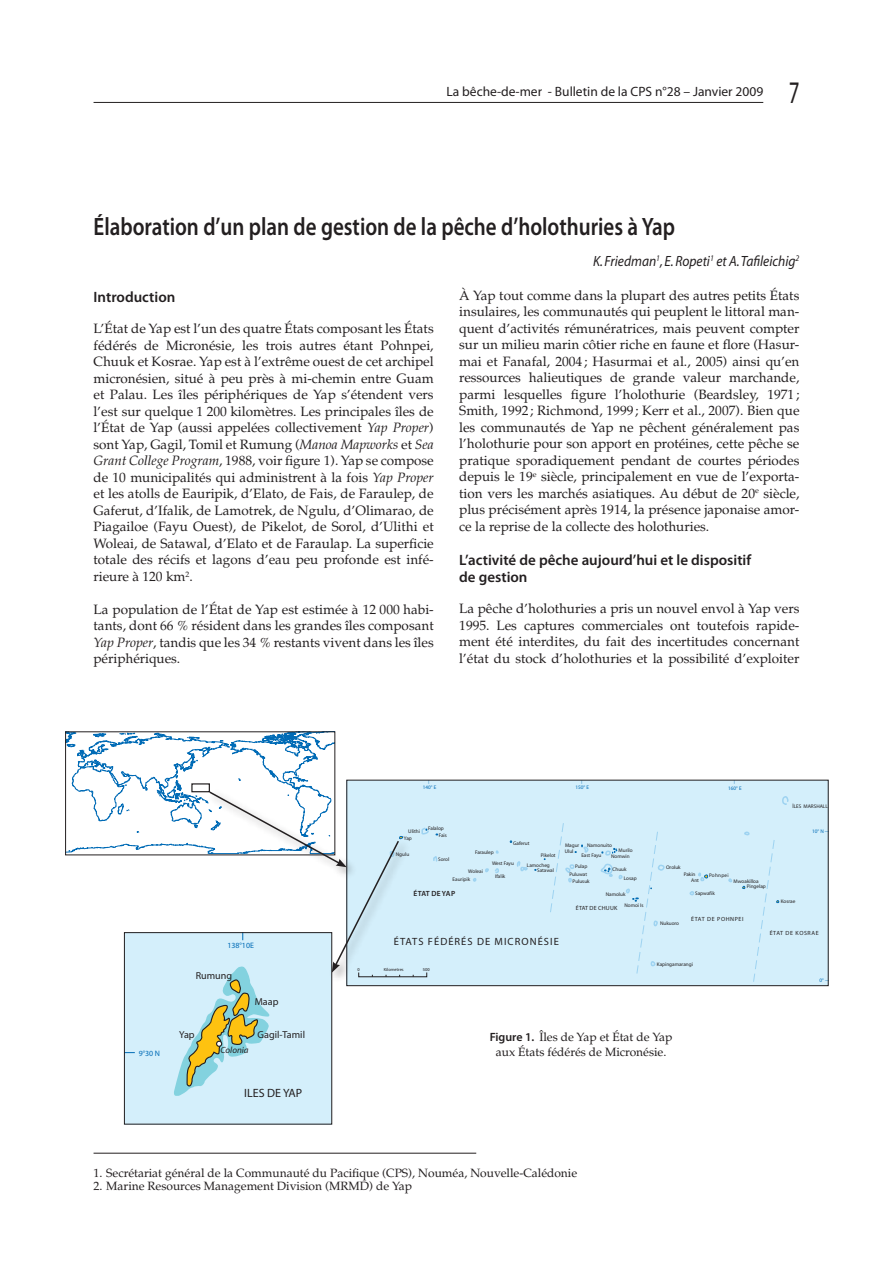
<style>
.page{position:relative;width:893px;height:1263px;background:#fff}
.page>*{position:absolute;margin:0;border:0;box-sizing:border-box;transform-origin:0 0}
.t1{font:31.5px "Myriad";color:#231f20;scale:.67 1}
.t2{font:600 25.2px "Myriad Pro";color:#231f20;scale:.83 1}
.t3{font:600 15px/16.5px "Myriad Pro";color:#231f20}
.t4{font:italic 14.85px "Myriad";color:#231f20;scale:.91 1}
.t5{font:13.5px/16.5px "Palatino";color:#231f20;text-align:justify}
.t6{font:13.5px "Myriad";color:#231f20}
.t7{font:12px/14.2px "Palatino";color:#231f20;text-align:center}
.t8{font:12px "Myriad";color:#231f20}
.t9{font:10.5px "Myriad";letter-spacing:.1em;color:#231f20}
.t10{font:10.2px "Myriad";color:#231f20}
.t11{font:italic 9px "Myriad";color:#231f20}
.t12{font:7.8px "Myriad";color:#006bb6}
.t13{font:600 7.5px "Myriad Pro";letter-spacing:.005em;color:#231f20}
.t14{font:6px "Myriad";letter-spacing:.1em;color:#231f20}
.t15{font:6px "Myriad";letter-spacing:.04em;color:#231f20}
.t16{font:5.25px/5.6px "Myriad";color:#231f20}
.t17{font:5.25px "Myriad";color:#006bb6}
.t18{font:5.25px "Myriad";letter-spacing:.04em;color:#231f20}
.t19{font:4.5px "Myriad";color:#231f20}
.s1{font-style:italic}
.s2{font-family:"Myriad Pro";font-weight:600}
</style>
<div class="page">
<hr style="left:94px;top:102px;width:669px;height:1px;background:#231f20">
<hr style="left:94px;top:1153px;width:382px;height:1px;background:#231f20">
<div style="left:403px;top:782px;width:424px;height:202px;background:#d4effb"></div>
<svg style="left:781px;top:795px;width:8px;height:10px"></svg>
<svg style="left:697px;top:871px;width:11px;height:12px"></svg>
<svg style="left:689px;top:890px;width:5px;height:6px"></svg>
<svg style="left:728px;top:877px;width:6px;height:5px"></svg>
<svg style="left:495px;top:849px;width:3px;height:4px"></svg>
<svg style="left:516px;top:861px;width:12px;height:12px"></svg>
<svg style="left:484px;top:867px;width:16px;height:7px"></svg>
<svg style="left:473px;top:878px;width:4px;height:4px"></svg>
<svg style="left:432px;top:854px;width:6px;height:8px"></svg>
<svg style="left:421px;top:827px;width:8px;height:8px"></svg>
<div style="left:359px;top:972px;width:68px;height:5px;border:1px solid #231f20"></div>
<div style="left:544px;top:822px;width:45px;height:95px;background:#d4effb"></div>
<div style="left:600px;top:831px;width:66px;height:143px;background:#d4effb"></div>
<div style="left:742px;top:831px;width:37px;height:152px;background:#d4effb"></div>
<div style="left:346px;top:780px;width:483px;height:206px;border:1px solid #231f20"></div>
<div style="left:327px;top:838px;width:84px;height:147px;background:#d4effb"></div>
<svg style="left:66px;top:732px;width:337px;height:392px"></svg>
<p class="t6" style="left:447px;top:84px;width:318px">La bêche-de-mer - Bulletin de la CPS n°28 – Janvier 2009</p>
<h1 class="t1" style="left:789px;top:77px;width:18px">7</h1>
<h2 class="t2" style="left:94px;top:210px;width:702px">Élaboration d’un plan de gestion de la pêche d’holothuries à Yap</h2>
<p class="t4" style="left:593px;top:254px;width:228px">K. Friedman<sup>1</sup>, E. Ropeti<sup>1</sup> et A. Tafileichig<sup>2</sup></p>
<p class="t3" style="left:94px;top:288px;width:83px">Introduction</p>
<p class="t5" style="left:94px;top:321px;width:342px">L’État de Yap est l’un des quatre États composant les États fédérés de Micronésie, les trois autres étant Pohnpei, Chuuk et Kosrae. Yap est à l’extrême ouest de cet archipel micronésien, situé à peu près à mi-chemin entre Guam et Palau. Les îles périphériques de Yap s’étendent vers l’est sur quelque 1 200 kilomètres. Les principales îles de l’État de Yap (aussi appelées collectivement <span class="s1">Yap Proper</span>) sont Yap, Gagil, Tomil et Rumung (<span class="s1">Manoa Mapworks</span> et <span class="s1">Sea Grant College Program</span>, 1988, voir figure 1). Yap se compose de 10 municipalités qui administrent à la fois <span class="s1">Yap Proper </span>et les atolls de Eauripik, d’Elato, de Fais, de Faraulep, de Gaferut, d’Ifalik, de Lamotrek, de Ngulu, d’Olimarao, de Piagailoe (Fayu Ouest), de Pikelot, de Sorol, d’Ulithi et Woleai, de Satawal, d’Elato et de Faraulap. La superficie totale des récifs et lagons d’eau peu profonde est infé&shy;rieure à 120 km<sup>2</sup>.</p>
<p class="t5" style="left:94px;top:601px;width:342px">La population de l’État de Yap est estimée à 12 000 habi&shy;tants, dont 66 % résident dans les grandes îles composant <span class="s1">Yap Proper</span>, tandis que les 34 % restants vivent dans les îles périphériques.</p>
<p class="t5" style="left:459px;top:287px;width:342px">À Yap tout comme dans la plupart des autres petits États insulaires, les communautés qui peuplent le littoral man&shy;quent d’activités rémunératrices, mais peuvent compter sur un milieu marin côtier riche en faune et flore (Hasur&shy;mai et Fanafal, 2004; Hasurmai et al., 2005) ainsi qu’en ressources halieutiques de grande valeur marchande, parmi lesquelles figure l’holothurie (Beardsley, 1971 ; Smith, 1992 ; Richmond, 1999; Kerr et al., 2007). Bien que les communautés de Yap ne pêchent généralement pas l’holothurie pour son apport en protéines, cette pêche se pratique sporadiquement pendant de courtes périodes depuis le 19<sup>e</sup> siècle, principalement en vue de l’exporta&shy;tion vers les marchés asiatiques. Au début de 20<sup>e</sup> siècle, plus précisément après 1914, la présence japonaise amor&shy;ce la reprise de la collecte des holothuries.</p>
<p class="t3" style="left:459px;top:551px;width:294px">L’activité de pêche aujourd’hui et le dispositif de gestion</p>
<p class="t5" style="left:459px;top:600px;width:342px">La pêche d’holothuries a pris un nouvel envol à Yap vers 1995. Les captures commerciales ont toutefois rapide&shy;ment été interdites, du fait des incertitudes concernant l’état du stock d’holothuries et la possibilité d’exploiter</p>
<p class="t12" style="left:139px;top:1049px;width:23px">9°30 N</p>
<p class="t12" style="left:227px;top:941px;width:28px">138°10E</p>
<p class="t10" style="left:196px;top:970px;width:38px">Rumung</p>
<p class="t10" style="left:179px;top:1029px;width:17px">Yap</p>
<p class="t10" style="left:255px;top:997px;width:25px">Maap</p>
<p class="t10" style="left:258px;top:1029px;width:49px">Gagil-Tamil</p>
<p class="t11" style="left:221px;top:1046px;width:29px">Colonia</p>
<p class="t8" style="left:244px;top:1087px;width:59px">ILES DE YAP</p>
<p class="t17" style="left:426px;top:784px;width:7px;rotate:-90deg">—</p>
<p class="t17" style="left:579px;top:784px;width:7px;rotate:-90deg">—</p>
<p class="t17" style="left:731px;top:784px;width:7px;rotate:-90deg">—</p>
<p class="t17" style="left:423px;top:785px;width:15px">140° E</p>
<p class="t17" style="left:575px;top:785px;width:15px">150° E</p>
<p class="t17" style="left:728px;top:785px;width:15px">160° E</p>
<p class="t16" style="left:408px;top:829px;width:13px">Ulithi</p>
<p class="t16" style="left:404px;top:835px;width:9px">Yap</p>
<p class="t16" style="left:396px;top:851px;width:15px">Ngulu</p>
<p class="t16" style="left:428px;top:825px;width:17px">Falalop</p>
<p class="t16" style="left:439px;top:833px;width:10px">Fais</p>
<p class="t16" style="left:513px;top:840px;width:18px">Gaferut</p>
<p class="t16" style="left:492px;top:861px;width:23px">West Fayu</p>
<p class="t16" style="left:475px;top:849px;width:20px">Faraulep</p>
<p class="t16" style="left:541px;top:853px;width:16px">Pikelot</p>
<p class="t16" style="left:537px;top:867px;width:18px">Satawal</p>
<p class="t16" style="left:438px;top:856px;width:13px">Sorol</p>
<p class="t16" style="left:527px;top:863px;width:25px">Lamocheg</p>
<p class="t16" style="left:453px;top:867px;width:32px;line-height:7.9px;text-indent:16px">Woleai<br>Eauripik</p>
<p class="t16" style="left:495px;top:873px;width:12px">Ifalik</p>
<p class="t13" style="left:414px;top:889px;width:43px">ÉTAT DE YAP</p>
<p class="t16" style="left:587px;top:842px;width:26px">Namonuito</p>
<p class="t16" style="left:573px;top:871px;width:19px;line-height:6.6px;text-indent:-3px">Puluwat<br>Pulusuk</p>
<p class="t16" style="left:565px;top:842px;width:16px;line-height:6.1px">Magur<br>Ulul</p>
<p class="t16" style="left:619px;top:847px;width:16px">Murilo</p>
<p class="t16" style="left:581px;top:853px;width:22px">East Fayu</p>
<p class="t16" style="left:611px;top:854px;width:20px">Nomwin</p>
<p class="t16" style="left:575px;top:863px;width:14px">Pulap</p>
<p class="t16" style="left:612px;top:867px;width:16px">Chuuk</p>
<p class="t16" style="left:624px;top:875px;width:14px">Losap</p>
<p class="t16" style="left:606px;top:892px;width:21px">Namoluk</p>
<p class="t16" style="left:624px;top:903px;width:21px">Nomoi Is</p>
<p class="t15" style="left:576px;top:905px;width:43px">ÉTAT DE CHUUK</p>
<p class="t16" style="left:666px;top:865px;width:16px">Oroluk</p>
<p class="t16" style="left:691px;top:872px;width:9px;text-indent:-7px">Pakin<br>Ant</p>
<p class="t16" style="left:695px;top:891px;width:21px">Sapwafik</p>
<p class="t18" style="left:709px;top:872px;width:21px">Pohnpei</p>
<p class="t16" style="left:734px;top:878px;width:27px">Mwoakilloa</p>
<p class="t16" style="left:747px;top:884px;width:21px">Pingelap</p>
<p class="t16" style="left:792px;top:803px;width:37px">ÎLES MARSHALL</p>
<p class="t17" style="left:812px;top:828px;width:19px">10° N —</p>
<p class="t16" style="left:781px;top:898px;width:16px">Kosrae</p>
<p class="t9" style="left:394px;top:936px;width:166px">ÉTATS FÉDÉRÉS DE MICRONÉSIE</p>
<p class="t19" style="left:357px;top:968px;width:4px">0</p>
<p class="t19" style="left:384px;top:968px;width:21px">Kilometres</p>
<p class="t19" style="left:423px;top:968px;width:8px">500</p>
<p class="t14" style="left:691px;top:916px;width:54px">ÉTAT DE POHNPEI</p>
<p class="t16" style="left:660px;top:921px;width:21px">Nukuoro</p>
<p class="t16" style="left:657px;top:961px;width:38px">Kapingamarangi</p>
<p class="t7" style="left:490px;top:1030px;width:184px"><span class="s2">Figure 1.</span> Îles de Yap et État de Yap aux États fédérés de Micronésie.</p>
<p class="t14" style="left:770px;top:930px;width:51px">ÉTAT DE KOSRAE</p>
<p class="t17" style="left:819px;top:978px;width:12px">0° —</p>
<p class="t7" style="left:94px;top:1166px;width:485px">1. Secrétariat général de la Communauté du Pacifique (CPS), Nouméa, Nouvelle-Calédonie</p>
<p class="t7" style="left:94px;top:1179px;width:320px">2. Marine Resources Management Division (MRMD) de Yap</p>
</div>
